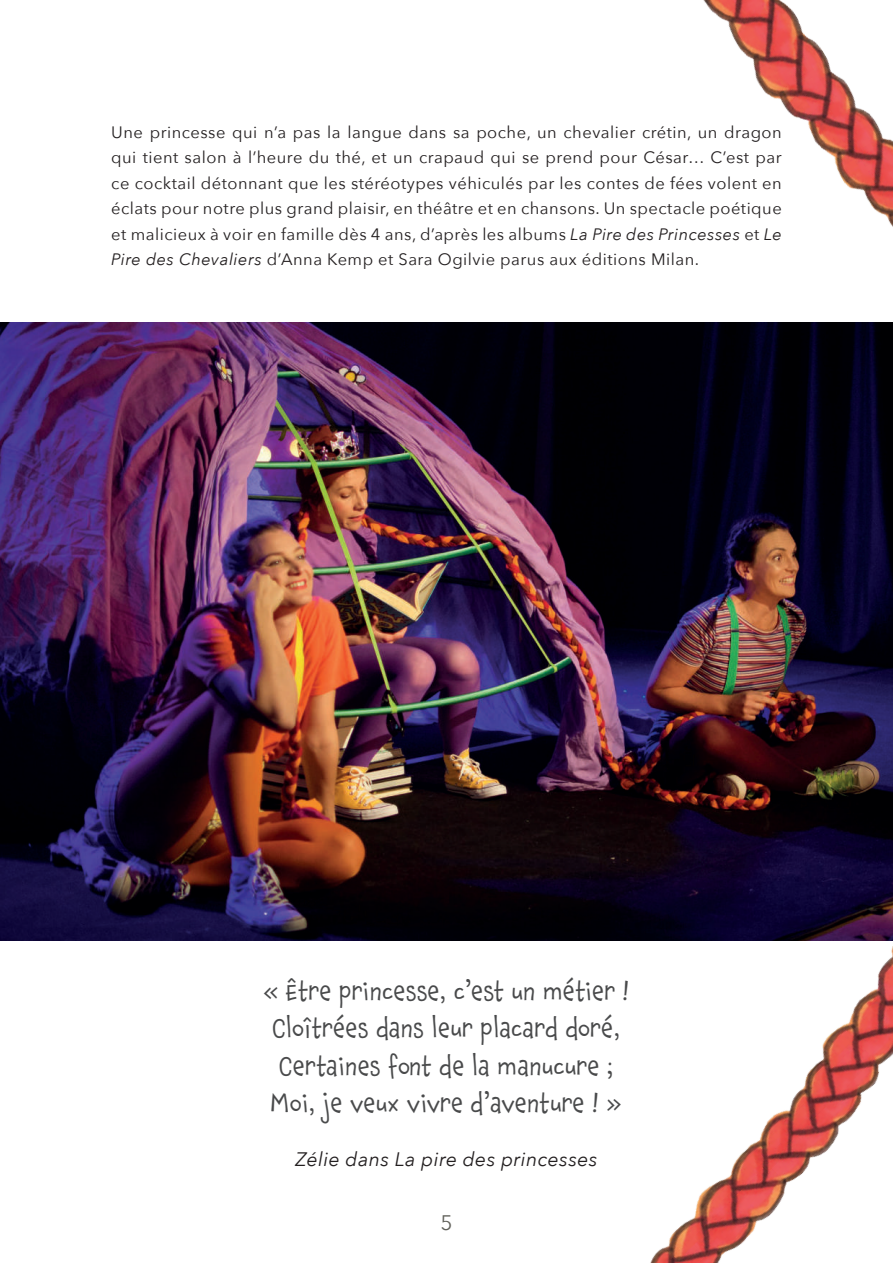
<style>
.page{position:relative;width:893px;height:1263px;background:#fff}
.page>*{position:absolute;margin:0;border:0;box-sizing:border-box;transform-origin:0 0}
.t1{font:25.5px/37.5px "Chaloops";letter-spacing:.02em;color:#494a4b;text-align:center}
.t2{font:21px "Avenir Next";color:#61615b}
.t3{font:italic 19.5px "Avenir Next";letter-spacing:.02em;color:#231f20}
.t4{font:16.5px/25.5px "Avenir Next";letter-spacing:.03em;color:#231f20;text-align:justify}
.s1{font-style:italic}
</style>
<div class="page">
<hr style="left:0;top:940px;width:1px;height:323px;background:#c3aed3">
<img style="left:703px;top:0;width:190px;height:227px">
<img style="left:569px;top:940px;width:324px;height:323px">
<img style="left:0;top:323px;width:893px;height:617px">
<p class="t4" style="left:111px;top:118px;width:672px">Une princesse qui n’a pas la langue dans sa poche, un chevalier crétin, un dragon qui tient salon à l’heure du thé, et un crapaud qui se prend pour César… C’est par ce cocktail détonnant que les stéréotypes véhiculés par les contes de fées volent en éclats pour notre plus grand plaisir, en théâtre et en chansons. Un spectacle poétique et malicieux à voir en famille dès 4 ans, d’après les albums <span class="s1">La Pire des Princesses</span> et <span class="s1">Le Pire des Chevaliers</span> d’Anna Kemp et Sara Ogilvie parus aux éditions Milan.</p>
<h1 class="t1" style="left:263px;top:972px;width:368px">« Être princesse, c’est un métier !<br>Cloîtrées dans leur placard doré,<br>Certaines font de la manucure ;<br>Moi, je veux vivre d’aventure ! »</h1>
<p class="t3" style="left:295px;top:1143px;width:303px">Zélie dans La pire des princesses</p>
<p class="t2" style="left:440px;top:1205px;width:14px">5</p>
</div>
